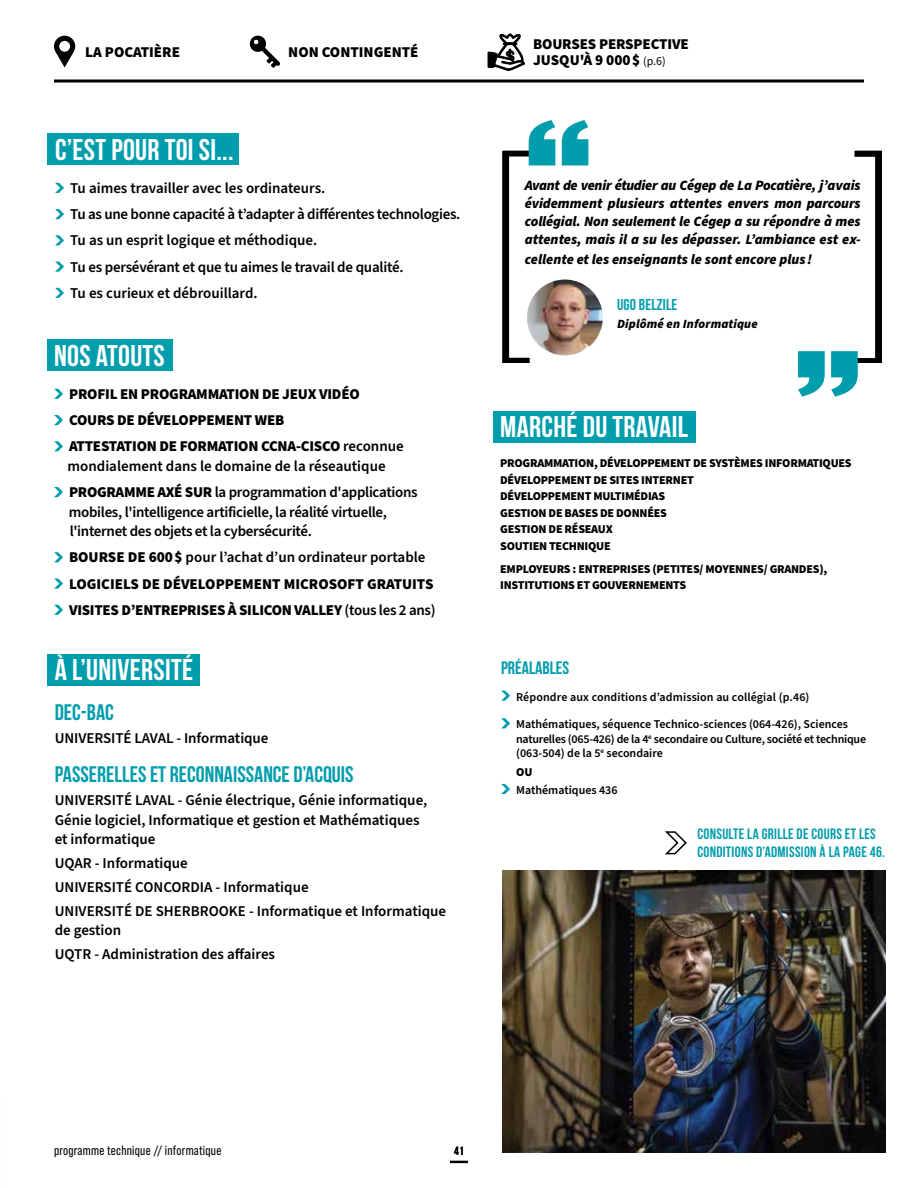
<style>
.page{position:relative;width:918px;height:1188px;background:#fff}
.page>*{position:absolute;margin:0;border:0;box-sizing:border-box;transform-origin:0 0}
.t1{font:700 30px "Bebas Neue";letter-spacing:.01em;color:#fff}
.t2{font:700 22.5px "Bebas Neue";color:#009dad}
.t3{font:700 18px "Bebas Neue";color:#009dad}
.t4{font:700 15.75px "Bebas Neue";letter-spacing:.01em;color:#009dad}
.t5{font:600 15px/26.2px "Source Sans Pro";color:#000}
.t6{font:900 15px/26.2px "Source Sans Pro";letter-spacing:-.015em;color:#000}
.t7{font:600 15px/19.5px "Source Sans Pro";letter-spacing:-.02em;color:#000}
.t8{font:700 15px/18px "Bebas Neue";letter-spacing:.02em;color:#009dad}
.t9{font:italic 900 14.25px/18px "Source Sans Pro";color:#000;text-align:justify}
.t10{font:13.5px "Bebas Neue Pro";letter-spacing:.02em;color:#000}
.t11{font:italic 900 12.6px "Source Sans Pro";letter-spacing:.01em;color:#000}
.t12{font:900 12px/16.5px "Source Sans Pro";letter-spacing:-.02em;color:#000}
.t13{font:600 12px/14.2px "Source Sans Pro";color:#000}
.t14{font:700 12px "Bebas Neue";color:#000}
.s1{font-weight:400;font-size:12px}
.s2{font-weight:600}
.s3{font-weight:900}
</style>
<div class="page">
<div style="left:47px;top:133px;width:192px;height:32px;background:#009dad"></div>
<div style="left:47px;top:339px;width:126px;height:32px;background:#009dad"></div>
<div style="left:47px;top:654px;width:153px;height:32px;background:#009dad"></div>
<svg style="left:54px;top:389px;width:9px;height:10px"></svg>
<svg style="left:54px;top:415px;width:9px;height:10px"></svg>
<svg style="left:54px;top:441px;width:9px;height:10px"></svg>
<svg style="left:54px;top:487px;width:9px;height:10px"></svg>
<svg style="left:54px;top:552px;width:9px;height:10px"></svg>
<svg style="left:54px;top:578px;width:9px;height:11px"></svg>
<svg style="left:54px;top:605px;width:9px;height:10px"></svg>
<svg style="left:55px;top:183px;width:9px;height:10px"></svg>
<svg style="left:55px;top:209px;width:9px;height:10px"></svg>
<svg style="left:55px;top:235px;width:9px;height:10px"></svg>
<svg style="left:55px;top:262px;width:9px;height:10px"></svg>
<svg style="left:55px;top:288px;width:9px;height:10px"></svg>
<svg style="left:450px;top:1161px;width:18px;height:2px"></svg>
<img style="left:502px;top:871px;width:383px;height:282px">
<div style="left:493px;top:411px;width:202px;height:32px;background:#009dad"></div>
<svg style="left:798px;top:150px;width:84px;height:247px"></svg>
<svg style="left:502px;top:120px;width:86px;height:243px"></svg>
<hr style="left:54px;top:80px;width:810px;height:2px;background:#000">
<svg style="left:54px;top:36px;width:21px;height:32px"></svg>
<svg style="left:249px;top:35px;width:31px;height:33px"></svg>
<svg style="left:487px;top:33px;width:38px;height:38px"></svg>
<img style="left:527px;top:280px;width:76px;height:75px;border-radius:38px">
<svg style="left:501px;top:691px;width:9px;height:10px"></svg>
<svg style="left:501px;top:718px;width:9px;height:10px"></svg>
<svg style="left:501px;top:784px;width:9px;height:10px"></svg>
<svg style="left:665px;top:831px;width:22px;height:24px"></svg>
<p class="t6" style="left:85px;top:39px;width:96px">LA POCATIÈRE</p>
<p class="t6" style="left:288px;top:39px;width:132px">NON CONTINGENTÉ</p>
<p class="t6" style="left:533px;top:36px;width:157px;line-height:16.5px">BOURSES PERSPECTIVE<br>JUSQU'À 9 000 $ <span class="s1">(p.6)</span></p>
<h1 class="t1" style="left:55px;top:133px;width:180px">C’EST POUR TOI SI...</h1>
<p class="t5" style="left:70px;top:175px;width:392px">Tu aimes travailler avec les ordinateurs.<br>Tu as une bonne capacité à t’adapter à différentes technologies.<br>Tu as un esprit logique et méthodique.<br>Tu es persévérant et que tu aimes le travail de qualité.<br>Tu es curieux et débrouillard.</p>
<h1 class="t1" style="left:54px;top:339px;width:112px">NOS ATOUTS</h1>
<p class="t6" style="left:69px;top:381px;width:336px">PROFIL EN PROGRAMMATION DE JEUX VIDÉO<br>COURS DE DÉVELOPPEMENT WEB<br>ATTESTATION DE FORMATION CCNA-CISCO <span class="s2">reconnue</span></p>
<p class="t5" style="left:68px;top:453px;width:352px">mondialement dans le domaine de la réseautique<br><span class="s3">PROGRAMME AXÉ SUR</span> la programmation d'applications</p>
<p class="t7" style="left:69px;top:502px;width:320px">mobiles, l'intelligence artificielle, la réalité virtuelle, l'internet des objets et la cybersécurité.</p>
<p class="t6" style="left:69px;top:545px;width:368px">BOURSE DE 600 $ <span class="s2">pour l’achat d’un ordinateur portable<br></span>LOGICIELS DE DÉVELOPPEMENT MICROSOFT GRATUITS<br>VISITES D’ENTREPRISES À SILICON VALLEY <span class="s2">(tous les 2 ans)</span></p>
<h1 class="t1" style="left:55px;top:653px;width:140px">À L’UNIVERSITÉ</h1>
<h2 class="t2" style="left:55px;top:700px;width:61px">DEC-BAC</h2>
<p class="t5" style="left:55px;top:725px;width:215px">UNIVERSITÉ LAVAL - Informatique</p>
<h2 class="t2" style="left:55px;top:762px;width:300px">PASSERELLES ET RECONNAISSANCE D’ACQUIS</h2>
<p class="t5" style="left:55px;top:791px;width:374px;line-height:19.5px">UNIVERSITÉ LAVAL - Génie électrique, Génie informatique,<br>Génie logiciel, Informatique et gestion et Mathématiques et informatique</p>
<p class="t5" style="left:55px;top:852px;width:393px;line-height:23.9px">UQAR - Informatique<br>UNIVERSITÉ CONCORDIA - Informatique<br>UNIVERSITÉ DE SHERBROOKE - Informatique et Informatique</p>
<p class="t5" style="left:55px;top:919px;width:222px;line-height:23.9px">de gestion<br>UQTR - Administration des affaires</p>
<p class="t9" style="left:525px;top:176px;width:337px">Avant de venir étudier au Cégep de La Pocatière, j’avais évidemment plusieurs attentes envers mon parcours collégial. Non seulement le Cégep a su répondre à mes attentes, mais il a su les dépasser. L’ambiance est ex-</p>
<p class="t9" style="left:525px;top:251px;width:289px">cellente et les enseignants le sont encore plus !</p>
<p class="t4" style="left:617px;top:296px;width:62px">UGO BELZILE</p>
<p class="t11" style="left:617px;top:315px;width:142px">Diplômé en Informatique</p>
<h1 class="t1" style="left:500px;top:410px;width:189px">MARCHÉ DU TRAVAIL</h1>
<p class="t12" style="left:500px;top:455px;width:353px">PROGRAMMATION, DÉVELOPPEMENT DE SYSTÈMES INFORMATIQUES<br>DÉVELOPPEMENT DE SITES INTERNET<br>DÉVELOPPEMENT MULTIMÉDIAS<br>GESTION DE BASES DE DONNÉES<br>GESTION DE RÉSEAUX<br>SOUTIEN TECHNIQUE</p>
<p class="t12" style="left:500px;top:561px;width:329px">EMPLOYEURS : ENTREPRISES (PETITES/ MOYENNES/ GRANDES),<br>INSTITUTIONS ET GOUVERNEMENTS</p>
<p class="t3" style="left:501px;top:658px;width:70px">PRÉALABLES</p>
<p class="t13" style="left:516px;top:690px;width:295px">Répondre aux conditions d’admission au collégial (p.46)</p>
<p class="t13" style="left:516px;top:718px;width:352px">Mathématiques, séquence Technico-sciences (064-426), Sciences naturelles (065-426) de la 4<sup>e</sup> secondaire ou Culture, société et technique (063-504) de la 5<sup>e</sup> secondaire</p>
<p class="t12" style="left:516px;top:764px;width:18px">OU</p>
<p class="t13" style="left:516px;top:783px;width:103px">Mathématiques 436</p>
<p class="t8" style="left:697px;top:825px;width:189px">CONSULTE LA GRILLE DE COURS ET LES<br>CONDITIONS D’ADMISSION À LA PAGE 46.</p>
<p class="t10" style="left:54px;top:1142px;width:169px">programme technique // informatique</p>
<p class="t14" style="left:454px;top:1144px;width:11px">41</p>
</div>
